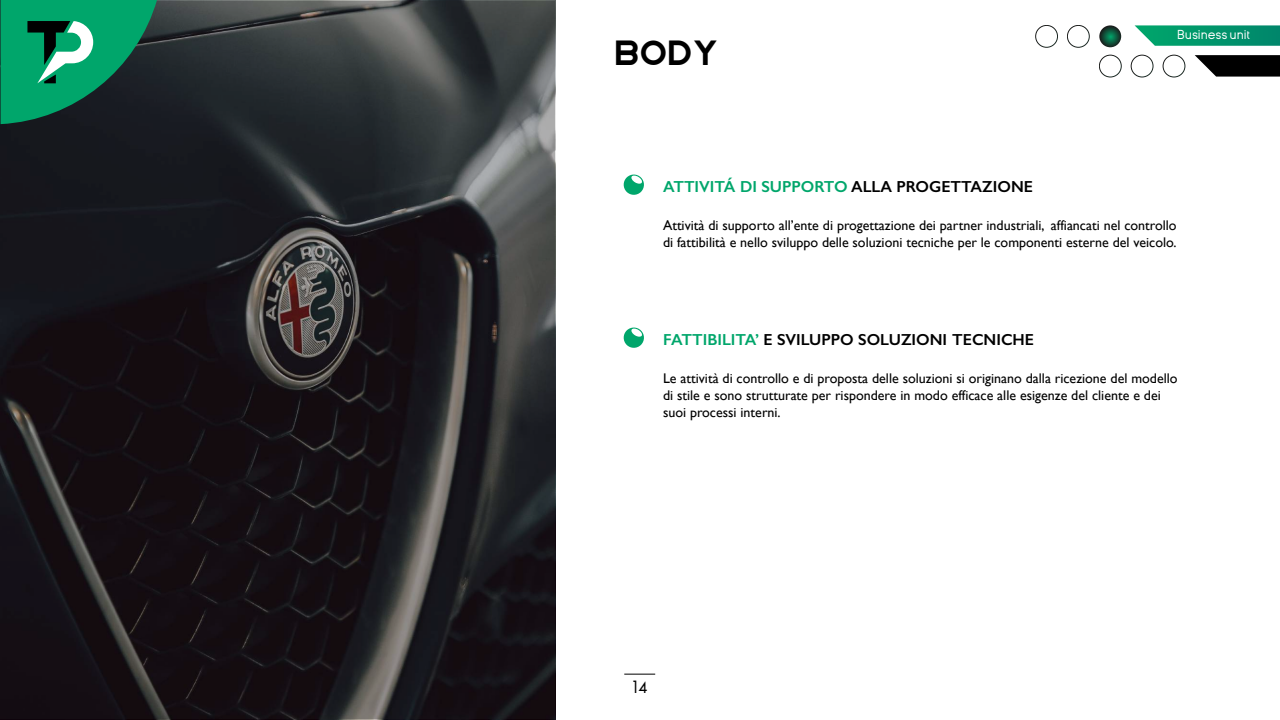
<style>
.page{position:relative;width:1280px;height:720px;background:#fff}
.page>*{position:absolute;margin:0;border:0;box-sizing:border-box;transform-origin:0 0}
.t1{font:35px "Rhino";color:#000}
.t2{font:300 26px "Ginora Sans";color:#000}
.t3{font:600 16px "Gill Sans";color:#000}
.t4{font:600 16px "Gill Sans";color:#00a66b}
.t5{font:14px/16.8px "Gill Sans";color:#000}
.t6{font:13px "Ginora Sans";color:#fff}
.s1{color:#000}
.s2{color:#00a66b}
</style>
<div class="page">
<svg style="left:0;top:1px;width:555px;height:718px;background:#242225"></svg>
<div style="left:1035px;top:25px;width:23px;height:23px;border:1px solid #fff;border-radius:50%"></div>
<div style="left:1067px;top:25px;width:23px;height:23px;border:1px solid #fff;border-radius:50%"></div>
<svg style="left:1099px;top:25px;width:22px;height:22px"></svg>
<div style="left:1099px;top:55px;width:23px;height:22px;border:1px solid #fff;border-radius:50%"></div>
<div style="left:1131px;top:55px;width:22px;height:22px;border:1px solid #fff;border-radius:50%"></div>
<div style="left:1163px;top:55px;width:22px;height:22px;border:1px solid #fff;border-radius:50%"></div>
<svg style="left:1135px;top:25px;width:145px;height:21px;background:#189f79"></svg>
<svg style="left:1195px;top:55px;width:85px;height:22px;background:#242424"></svg>
<svg style="left:623px;top:174px;width:21px;height:21px"></svg>
<svg style="left:623px;top:327px;width:21px;height:21px"></svg>
<hr style="left:624px;top:674px;width:31px;height:1px;background:#000">
<svg style="left:1px;top:0;width:156px;height:124px;background:#147f5b"></svg>
<h1 class="t1" style="left:615px;top:33px;width:106px">body</h1>
<p class="t6" style="left:1177px;top:28px;width:74px">Business unit</p>
<p class="t4" style="left:663px;top:176px;width:371px">ATTIVITÁ DI SUPPORTO <span class="s1">ALLA PROGETTAZIONE</span></p>
<p class="t5" style="left:663px;top:217px;width:515px">Attività di supporto all’ente di progettazione dei partner industriali, affiancati nel controllo di fattibilità e nello sviluppo delle soluzioni tecniche per le componenti esterne del veicolo.</p>
<p class="t3" style="left:663px;top:329px;width:373px"><span class="s2">FATTIBILITA’</span> E SVILUPPO SOLUZIONI TECNICHE</p>
<p class="t5" style="left:663px;top:370px;width:516px">Le attività di controllo e di proposta delle soluzioni si originano dalla ricezione del modello di stile e sono strutturate per rispondere in modo efficace alle esigenze del cliente e dei suoi processi interni.</p>
<h2 class="t2" style="left:632px;top:671px;width:17px">14</h2>
</div>
